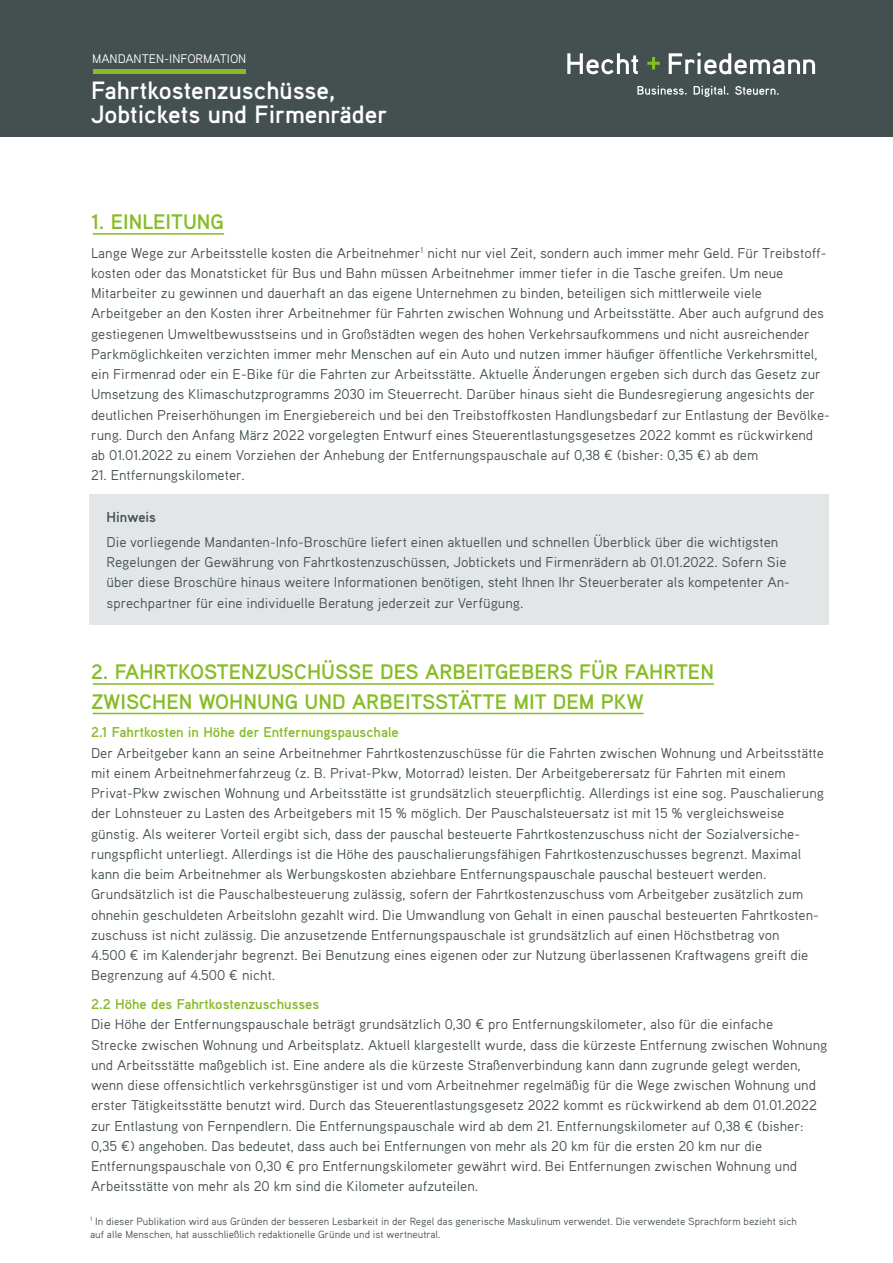
<style>
.page{position:relative;width:893px;height:1263px;background:#fff}
.page>*{position:absolute;margin:0;border:0;box-sizing:border-box;transform-origin:0 0}
.t1{font:700 25.05px/24px "Aaux Pro OT";color:#fff}
.t2{font:700 21px/29.5px "Aaux Pro OT";color:#86bc25}
.t3{font:14.25px/20.2px "Aaux Pro OT";color:#444f50}
.t4{font:700 14.25px "Aaux Pro OT";color:#86bc25}
.t5{font:700 14.25px "Aaux Pro OT";color:#444f50}
.t6{font:12.45px "Aaux Pro OT";color:#fff}
.t7{font:10.5px/13.5px "Aaux Pro OT";color:#444f50}
</style>
<div class="page">
<div style="left:0;top:0;width:893px;height:136px;background:#444f50"></div>
<svg style="left:567px;top:53px;width:71px;height:21px"></svg>
<svg style="left:669px;top:53px;width:146px;height:21px"></svg>
<svg style="left:647px;top:57px;width:13px;height:12px"></svg>
<svg style="left:637px;top:86px;width:50px;height:9px"></svg>
<svg style="left:694px;top:86px;width:34px;height:11px"></svg>
<svg style="left:735px;top:86px;width:44px;height:9px"></svg>
<hr style="left:93px;top:70px;width:153px;height:4px;background:#86bc25">
<hr style="left:93px;top:233px;width:131px;height:2px;background:#86bc25">
<hr style="left:93px;top:683px;width:621px;height:2px;background:#86bc25">
<hr style="left:93px;top:713px;width:551px;height:1px;background:#86bc25">
<div style="left:90px;top:494px;width:739px;height:131px;background:#e2e6e7"></div>
<p class="t6" style="left:92px;top:51px;width:156px">MANDANTEN-INFORMATION</p>
<h1 class="t1" style="left:91px;top:78px;width:298px">Fahrtkostenzuschüsse,<br>Jobtickets und Firmenräder</h1>
<h2 class="t2" style="left:91px;top:206px;width:135px">1. EINLEITUNG</h2>
<p class="t3" style="left:91px;top:242px;width:740px">Lange Wege zur Arbeitsstelle kosten die Arbeitnehmer<sup>1</sup> nicht nur viel Zeit, sondern auch immer mehr Geld. Für Treibstoff&shy;kosten oder das Monatsticket für Bus und Bahn müssen Arbeitnehmer immer tiefer in die Tasche greifen. Um neue Mitarbeiter zu gewinnen und dauerhaft an das eigene Unternehmen zu binden, beteiligen sich mittlerweile viele Arbeitgeber an den Kosten ihrer Arbeitnehmer für Fahrten zwischen Wohnung und Arbeitsstätte. Aber auch aufgrund des gestiegenen Umweltbewusstseins und in Großstädten wegen des hohen Verkehrsaufkommens und nicht ausreichender Parkmöglichkeiten verzichten immer mehr Menschen auf ein Auto und nutzen immer häufiger öffentliche Verkehrsmittel, ein Firmenrad oder ein E-Bike für die Fahrten zur Arbeitsstätte. Aktuelle Änderungen ergeben sich durch das Gesetz zur Umsetzung des Klimaschutzprogramms 2030 im Steuerrecht. Darüber hinaus sieht die Bundesregierung angesichts der deutlichen Preiserhöhungen im Energiebereich und bei den Treibstoffkosten Handlungsbedarf zur Entlastung der Bevölke&shy;rung. Durch den Anfang März 2022 vorgelegten Entwurf eines Steuerentlastungsgesetzes 2022 kommt es rückwirkend ab 01.01.2022 zu einem Vorziehen der Anhebung der Entfernungspauschale auf 0,38 € (bisher: 0,35 €) ab dem</p>
<p class="t3" style="left:91px;top:465px;width:155px">21. Entfernungskilometer.</p>
<p class="t5" style="left:107px;top:508px;width:51px">Hinweis</p>
<p class="t3" style="left:107px;top:531px;width:685px">Die vorliegende Mandanten-Info-Broschüre liefert einen aktuellen und schnellen Überblick über die wichtigsten Regelungen der Gewährung von Fahrtkostenzuschüssen, Jobtickets und Firmenrädern ab 01.01.2022. Sofern Sie über diese Broschüre hinaus weitere Informationen benötigen, steht Ihnen Ihr Steuerberater als kompetenter An&shy;sprechpartner für eine individuelle Beratung jederzeit zur Verfügung.</p>
<p class="t3" style="left:91px;top:538px;width:713px">Regelungen der Gewährung von Fahrtkostenzuschüssen, Jobtickets und Firmenrädern ab 01.01.2022. Sofern Sie über</p>
<h2 class="t2" style="left:91px;top:656px;width:624px">2. FAHRTKOSTENZUSCHÜSSE DES ARBEITGEBERS FÜR FAHRTEN<br>ZWISCHEN WOHNUNG UND ARBEITSSTÄTTE MIT DEM PKW</h2>
<p class="t4" style="left:91px;top:723px;width:309px">2.1 Fahrtkosten in Höhe der Entfernungspauschale</p>
<p class="t3" style="left:91px;top:742px;width:735px">Der Arbeitgeber kann an seine Arbeitnehmer Fahrtkostenzuschüsse für die Fahrten zwischen Wohnung und Arbeitsstätte mit einem Arbeitnehmerfahrzeug (z. B. Privat-Pkw, Motorrad) leisten. Der Arbeitgeberersatz für Fahrten mit einem Privat-Pkw zwischen Wohnung und Arbeitsstätte ist grundsätzlich steuerpflichtig. Allerdings ist eine sog. Pauschalierung der Lohnsteuer zu Lasten des Arbeitgebers mit 15 % möglich. Der Pauschalsteuersatz ist mit 15 % vergleichsweise günstig. Als weiterer Vorteil ergibt sich, dass der pauschal besteuerte Fahrtkostenzuschuss nicht der Sozialversiche&shy;rungspflicht unterliegt. Allerdings ist die Höhe des pauschalierungsfähigen Fahrtkostenzuschusses begrenzt. Maximal kann die beim Arbeitnehmer als Werbungskosten abziehbare Entfernungspauschale pauschal besteuert werden.<br>Grundsätzlich ist die Pauschalbesteuerung zulässig, sofern der Fahrtkostenzuschuss vom Arbeitgeber zusätzlich zum ohnehin geschuldeten Arbeitslohn gezahlt wird. Die Umwandlung von Gehalt in einen pauschal besteuerten Fahrtkosten&shy;zuschuss ist nicht zulässig. Die anzusetzende Entfernungspauschale ist grundsätzlich auf einen Höchstbetrag von<br>4.500 € im Kalenderjahr begrenzt. Bei Benutzung eines eigenen oder zur Nutzung überlassenen Kraftwagens greift die Begrenzung auf 4.500 € nicht.</p>
<p class="t4" style="left:91px;top:995px;width:230px">2.2 Höhe des Fahrtkostenzuschusses</p>
<p class="t3" style="left:91px;top:1014px;width:738px">Die Höhe der Entfernungspauschale beträgt grundsätzlich 0,30 € pro Entfernungskilometer, also für die einfache<br>Strecke zwischen Wohnung und Arbeitsplatz. Aktuell klargestellt wurde, dass die kürzeste Entfernung zwischen Wohnung und Arbeitsstätte maßgeblich ist. Eine andere als die kürzeste Straßenverbindung kann dann zugrunde gelegt werden, wenn diese offensichtlich verkehrsgünstiger ist und vom Arbeitnehmer regelmäßig für die Wege zwischen Wohnung und erster Tätigkeitsstätte benutzt wird. Durch das Steuerentlastungsgesetz 2022 kommt es rückwirkend ab dem 01.01.2022 zur Entlastung von Fernpendlern. Die Entfernungspauschale wird ab dem 21. Entfernungskilometer auf 0,38 € (bisher:<br>0,35 €) angehoben. Das bedeutet, dass auch bei Entfernungen von mehr als 20 km für die ersten 20 km nur die Entfernungspauschale von 0,30 € pro Entfernungskilometer gewährt wird. Bei Entfernungen zwischen Wohnung und Arbeitsstätte von mehr als 20 km sind die Kilometer aufzuteilen.</p>
<p class="t7" style="left:90px;top:1214px;width:709px"><sup>1</sup> In dieser Publikation wird aus Gründen der besseren Lesbarkeit in der Regel das generische Maskulinum verwendet. Die verwendete Sprachform bezieht sich auf alle Menschen, hat ausschließlich redaktionelle Gründe und ist wertneutral.</p>
</div>
